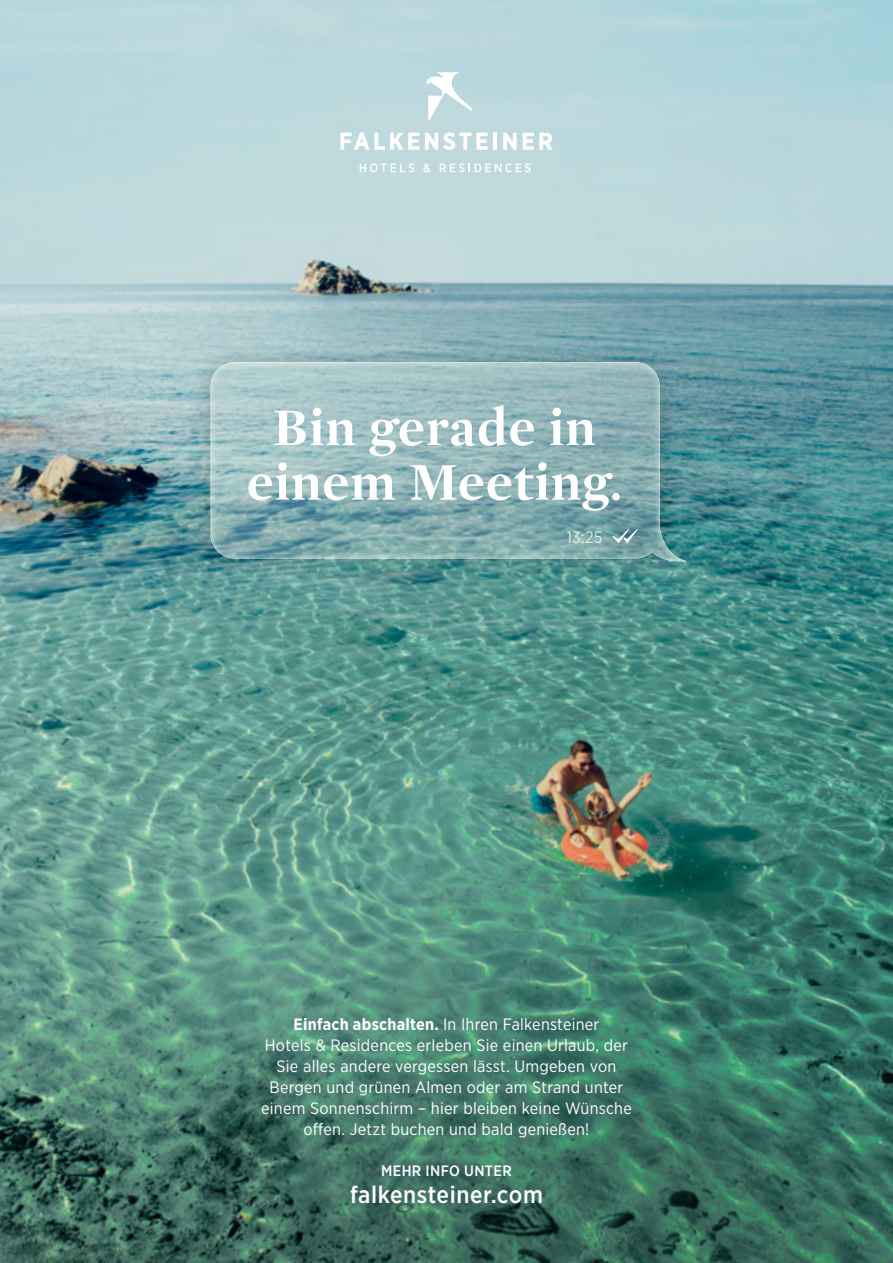
<style>
.page{position:relative;width:893px;height:1263px;background:#fff}
.page>*{position:absolute;margin:0;border:0;box-sizing:border-box;transform-origin:0 0}
.t1{font:700 54px/54.6px "Mercury Display";letter-spacing:.02em;color:#fff;text-align:center}
.t2{font:500 24px "Gotham Narrow";letter-spacing:.025em;color:#fff}
.t3{font:16.5px/21px "Gotham Narrow";letter-spacing:.015em;color:#fff;text-align:center}
.t4{font:500 15px "Gotham Narrow";letter-spacing:.025em;color:#fff}
.s1{font-weight:700}
</style>
<div class="page">
<img style="left:0;top:0;width:893px;height:1263px">
<div style="left:188px;top:339px;width:516px;height:245px;background:#000;opacity:.2"></div>
<div style="left:198px;top:351px;width:501px;height:210px;background:#fff;opacity:.5"></div>
<div style="left:293px;top:23px;width:306px;height:198px;background:#bed9dd"></div>
<svg style="left:340px;top:133px;width:79px;height:17px"></svg>
<svg style="left:425px;top:132px;width:63px;height:18px"></svg>
<hr style="left:493px;top:133px;width:4px;height:17px;background:#fff">
<svg style="left:503px;top:133px;width:14px;height:17px"></svg>
<svg style="left:523px;top:133px;width:29px;height:17px"></svg>
<svg style="left:426px;top:72px;width:46px;height:48px"></svg>
<svg style="left:360px;top:163px;width:54px;height:9px"></svg>
<svg style="left:423px;top:163px;width:7px;height:9px"></svg>
<svg style="left:440px;top:163px;width:91px;height:9px"></svg>
<svg style="left:613px;top:528px;width:25px;height:15px"></svg>
<h1 class="t1" style="left:247px;top:397px;width:376px">Bin gerade in einem Meeting.</h1>
<p class="t3" style="left:567px;top:527px;width:37px">13:25</p>
<p class="t3" style="left:261px;top:1014px;width:372px"><span class="s1">Einfach abschalten.</span> In Ihren Falkensteiner<br>Hotels &amp; Residences erleben Sie einen Urlaub, der Sie alles andere vergessen lässt. Umgeben von Bergen und grünen Almen oder am Strand unter einem Sonnenschirm – hier bleiben keine Wünsche offen. Jetzt buchen und bald genießen!</p>
<p class="t4" style="left:381px;top:1162px;width:132px">MEHR INFO UNTER</p>
<h2 class="t2" style="left:350px;top:1180px;width:194px">falkensteiner.com</h2>
</div>
